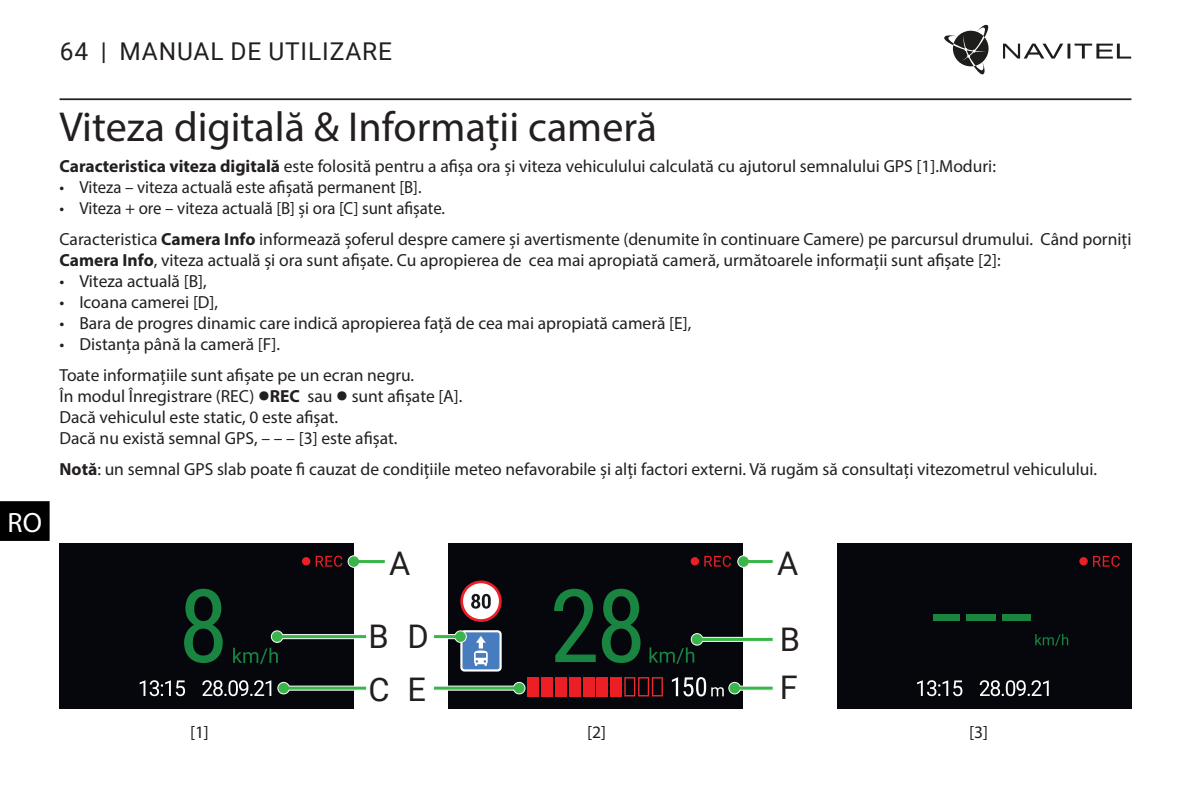
<style>
.page{position:relative;width:1191px;height:794px;background:#fff}
.page>*{position:absolute;margin:0;border:0;box-sizing:border-box;transform-origin:0 0}
.Heading_12{font:42px "Myriad Pro";color:#231f20}
.t1{font:32.55px/53.2px "Roboto";color:#231f20;text-align:right}
.t2{font:28px "Myriad Pro";color:#fff}
.t3{font:24.5px "Roboto";letter-spacing:.035em;color:#231f20}
.Text{font:17.5px/21px "Myriad Pro";color:#231f20}
.Text-2{font:17.5px "Myriad Pro";color:#231f20;scale:.96 1}
.s1{font-weight:700}
.s2{font-weight:700;font-size:35px}
</style>
<div class="page">
<svg style="left:1003px;top:44px;width:128px;height:15px"></svg>
<svg style="left:944px;top:24px;width:45px;height:51px"></svg>
<hr style="left:60px;top:98px;width:1071px;height:2px;background:#231f20">
<div style="left:0;top:501px;width:50px;height:40px;background:#000;border:1px solid #000"></div>
<div style="left:60px;top:543px;width:294px;height:166px;background:#06070c"></div>
<div style="left:302px;top:557px;width:8px;height:8px;background:#ec1f26;border-radius:50%"></div>
<svg style="left:184px;top:589px;width:39px;height:74px"></svg>
<svg style="left:140px;top:680px;width:45px;height:16px"></svg>
<svg style="left:202px;top:680px;width:69px;height:16px"></svg>
<div style="left:448px;top:543px;width:294px;height:166px;background:#06070c"></div>
<div style="left:690px;top:557px;width:9px;height:8px;background:#ec1f26;border-radius:50%"></div>
<svg style="left:704px;top:555px;width:27px;height:12px"></svg>
<div style="left:528px;top:677px;width:11px;height:19px;background:#ec1f26"></div>
<div style="left:541px;top:677px;width:11px;height:19px;background:#ec1f26"></div>
<div style="left:555px;top:677px;width:11px;height:19px;background:#ec1f26"></div>
<div style="left:569px;top:677px;width:11px;height:19px;background:#ec1f26"></div>
<div style="left:583px;top:677px;width:11px;height:19px;background:#ec1f26"></div>
<div style="left:597px;top:677px;width:11px;height:19px;background:#ec1f26"></div>
<div style="left:610px;top:677px;width:11px;height:19px;background:#ec1f26"></div>
<svg style="left:624px;top:677px;width:39px;height:19px"></svg>
<svg style="left:554px;top:589px;width:41px;height:73px"></svg>
<svg style="left:602px;top:589px;width:38px;height:74px"></svg>
<svg style="left:460px;top:580px;width:42px;height:42px"></svg>
<div style="left:837px;top:543px;width:294px;height:166px;background:#06070c"></div>
<div style="left:1079px;top:557px;width:8px;height:8px;background:#ec1f26;border-radius:50%"></div>
<svg style="left:1093px;top:555px;width:26px;height:12px"></svg>
<svg style="left:917px;top:680px;width:45px;height:16px"></svg>
<svg style="left:979px;top:680px;width:69px;height:16px"></svg>
<div style="left:933px;top:615px;width:26px;height:6px;background:#1a8541"></div>
<div style="left:1002px;top:615px;width:28px;height:6px;background:#1a8541"></div>
<div style="left:966px;top:615px;width:29px;height:6px;background:#1a8541"></div>
<svg style="left:1035px;top:634px;width:33px;height:12px"></svg>
<svg style="left:316px;top:555px;width:70px;height:13px"></svg>
<svg style="left:737px;top:555px;width:37px;height:13px"></svg>
<svg style="left:233px;top:630px;width:134px;height:34px"></svg>
<svg style="left:649px;top:633px;width:125px;height:31px"></svg>
<svg style="left:277px;top:681px;width:90px;height:13px"></svg>
<svg style="left:672px;top:677px;width:102px;height:19px"></svg>
<svg style="left:434px;top:681px;width:91px;height:13px"></svg>
<svg style="left:434px;top:630px;width:68px;height:41px"></svg>
<h3 class="t3" style="left:60px;top:34px;width:333px">64 | MANUAL DE UTILIZARE</h3>
<h3 class="t2" style="left:8px;top:505px;width:36px">RO</h3>
<p class="Heading_12" style="left:60px;top:101px;width:599px">Viteza digitală &amp; Informații cameră</p>
<p class="Text" style="left:60px;top:155px;width:938px"><span class="s1">Caracteristica viteza digitală</span> este folosită pentru a afișa ora și viteza vehiculului calculată cu ajutorul semnalului GPS [1].Moduri:</p>
<p class="Text-2" style="left:60px;top:176px;width:378px">• Viteza – viteza actuală este afișată permanent [B].</p>
<p class="Text-2" style="left:60px;top:197px;width:403px">• Viteza + ore – viteza actuală [B] și ora [C] sunt afișate.</p>
<p class="Text" style="left:60px;top:228px;width:1073px">Caracteristica <span class="s1">Camera Info</span> informează șoferul despre camere și avertismente (denumite în continuare Camere) pe parcursul drumului. Când porniți<br><span class="s1">Camera Info</span>, viteza actuală și ora sunt afișate. Cu apropierea de cea mai apropiată cameră, următoarele informații sunt afișate [2]:</p>
<p class="Text" style="left:60px;top:270px;width:149px">• Viteza actuală [B],</p>
<p class="Text" style="left:60px;top:291px;width:160px">• Icoana camerei [D],</p>
<p class="Text" style="left:60px;top:312px;width:633px">• Bara de progres dinamic care indică apropierea față de cea mai apropiată cameră [E],</p>
<p class="Text" style="left:60px;top:333px;width:222px">• Distanța până la cameră [F].</p>
<p class="Text" style="left:60px;top:364px;width:356px">Toate informațiile sunt afișate pe un ecran negru.</p>
<p class="Text" style="left:60px;top:385px;width:404px">În modul Înregistrare (REC) <span class="s2">•</span><span class="s1">REC</span> sau <span class="s2">•</span> sunt afișate [A].</p>
<p class="Text" style="left:60px;top:406px;width:280px">Dacă vehiculul este static, 0 este afișat.</p>
<p class="Text" style="left:60px;top:427px;width:339px">Dacă nu există semnal GPS, – – – [3] este afișat.</p>
<p class="Text" style="left:60px;top:458px;width:1039px"><span class="s1">Notă</span>: un semnal GPS slab poate fi cauzat de condițiile meteo nefavorabile și alți factori externi. Vă rugăm să consultați vitezometrul vehiculului.</p>
<p class="t1" style="left:389px;top:536px;width:23px">A</p>
<p class="t1" style="left:777px;top:536px;width:23px">A</p>
<p class="t1" style="left:369px;top:608px;width:62px">B D<br>E</p>
<p class="t1" style="left:369px;top:662px;width:23px">C</p>
<p class="t1" style="left:779px;top:611px;width:22px">B</p>
<p class="t1" style="left:779px;top:660px;width:19px">F</p>
<p class="Text" style="left:190px;top:721px;width:20px">[1]</p>
<p class="Text" style="left:587px;top:721px;width:20px">[2]</p>
<p class="Text" style="left:969px;top:721px;width:20px">[3]</p>
</div>
